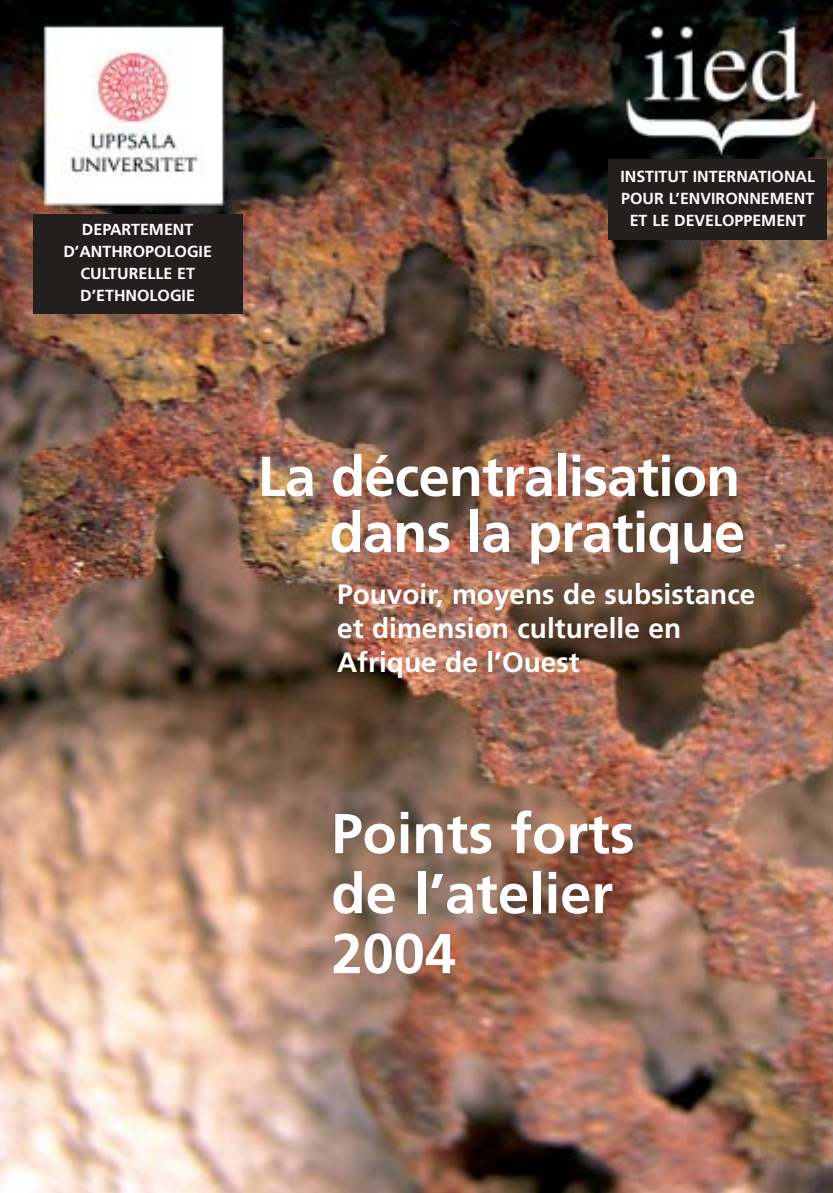
<style>
.page{position:relative;width:833px;height:1193px;background:#fff}
.page>*{position:absolute;margin:0;border:0;box-sizing:border-box;transform-origin:0 0}
.t1{font:700 56px/60px "Frutiger";letter-spacing:-.015em;color:#fff}
.t2{font:700 28px/34px "Frutiger";color:#fff}
.t3{font:700 16px/22px "Frutiger";color:#fff;text-align:center}
</style>
<div class="page">
<img style="left:0;top:0;width:833px;height:1193px">
<p class="t3" style="left:63px;top:220px;width:150px">DEPARTEMENT<br>D’ANTHROPOLOGIE<br>CULTURELLE ET<br>D’ETHNOLOGIE</p>
<p class="t3" style="left:620px;top:167px;width:196px">INSTITUT INTERNATIONAL<br>POUR L’ENVIRONNEMENT<br>ET LE DEVELOPPEMENT</p>
<h1 class="t1" style="left:258px;top:453px;width:489px;line-height:56px;text-align:right">La décentralisation dans la pratique</h1>
<h2 class="t2" style="left:337px;top:580px;width:420px">Pouvoir, moyens de subsistance et dimension culturelle en<br>Afrique de l’Ouest</h2>
<h1 class="t1" style="left:331px;top:808px;width:305px">Points forts de l’atelier<br>2004</h1>
</div>
